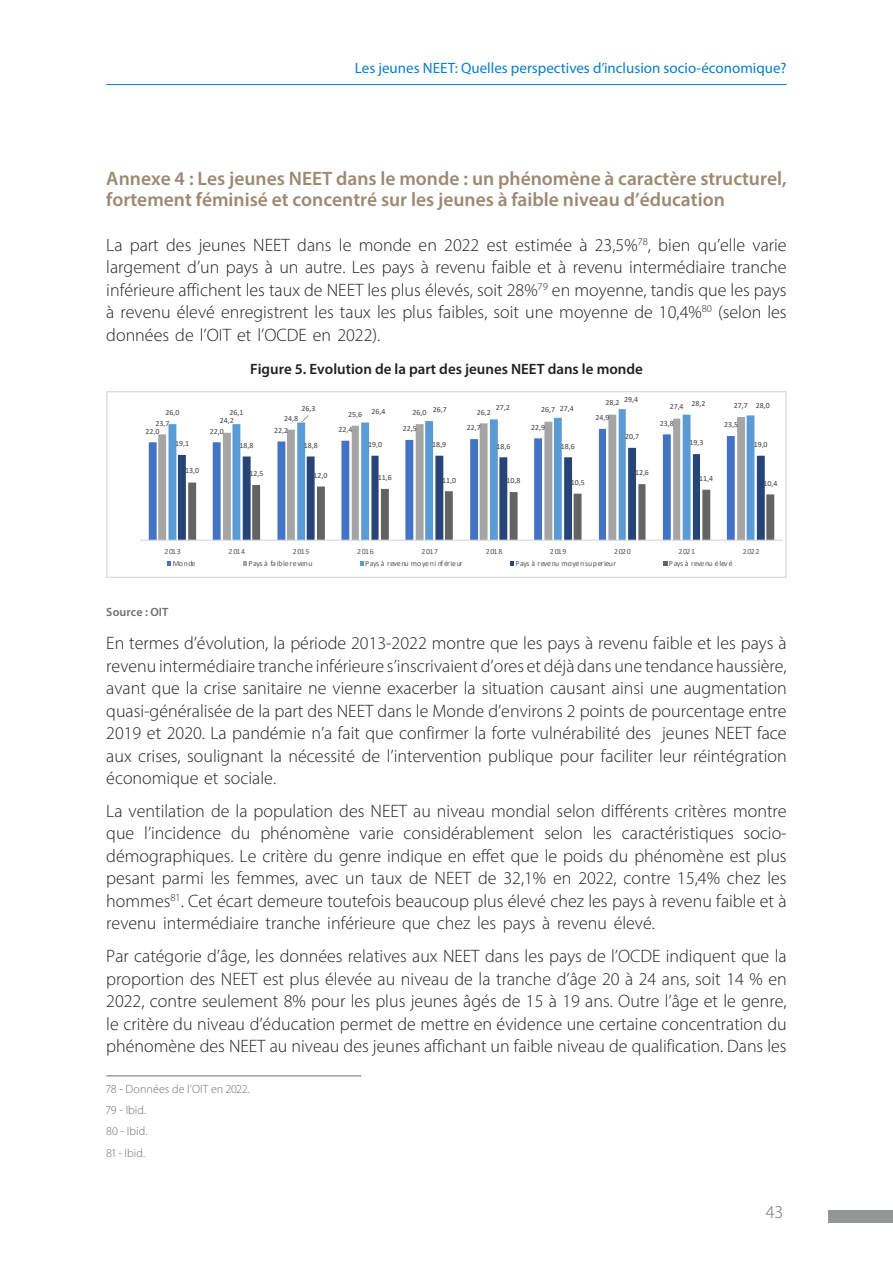
<style>
.page{position:relative;width:893px;height:1263px;background:#fff}
.page>*{position:absolute;margin:0;border:0;box-sizing:border-box;transform-origin:0 0}
.t1{font:600 19.5px/21.5px "Myriad Pro";color:#9d8972}
.t2{font:300 18px/22.5px "Myriad Pro";color:#231f20;text-align:justify}
.t3{font:300 18px "Myriad Pro";color:#6c6d70}
.t4{font:15px "Myriad Pro";color:#0a7eca}
.t5{font:600 15px "Myriad Pro";color:#231f20}
.t6{font:300 12px "Myriad Pro";letter-spacing:.005em;color:#6c6d70}
.t7{font:600 12px "Myriad Pro";letter-spacing:.01em;color:#6c6d70}
.t8{font:7.95px "Calibri";color:#404040}
.t9{font:7.95px "Calibri";letter-spacing:.05em;color:#595959}
.t10{font:7.95px "Calibri";letter-spacing:-.03em;color:#595959}
.t11{font:7.95px "Calibri";letter-spacing:.005em;color:#595959}
.t12{font:7.95px "Calibri";letter-spacing:-.05em;color:#595959}
</style>
<div class="page">
<div style="left:828px;top:1210px;width:65px;height:13px;background:#939598"></div>
<hr style="left:106px;top:84px;width:681px;height:1px;background:#0a7eca">
<svg style="left:168px;top:409px;width:586px;height:131px"></svg>
<svg style="left:178px;top:448px;width:587px;height:92px"></svg>
<svg style="left:188px;top:483px;width:586px;height:57px"></svg>
<hr style="left:140px;top:540px;width:643px;height:1px;background:#d9d9d9">
<svg style="left:299px;top:414px;width:11px;height:10px"></svg>
<svg style="left:167px;top:561px;width:4px;height:5px"></svg>
<svg style="left:243px;top:561px;width:4px;height:5px"></svg>
<svg style="left:360px;top:561px;width:4px;height:5px"></svg>
<svg style="left:510px;top:561px;width:4px;height:5px"></svg>
<svg style="left:663px;top:561px;width:5px;height:5px"></svg>
<div style="left:106px;top:391px;width:681px;height:187px;border:1px solid #d9d9d9"></div>
<hr style="left:106px;top:1075px;width:255px;height:1px;background:#6c6d70">
<p class="t4" style="left:355px;top:59px;width:433px">Les jeunes NEET: Quelles perspectives d’inclusion socio-économique?</p>
<p class="t1" style="left:106px;top:167px;width:682px">Annexe 4 : Les jeunes NEET dans le monde : un phénomène à caractère structurel, fortement féminisé et concentré sur les jeunes à faible niveau d’éducation</p>
<p class="t2" style="left:106px;top:233px;width:682px">La part des jeunes NEET dans le monde en 2022 est estimée à 23,5%<sup>78</sup>, bien qu’elle varie largement d’un pays à un autre. Les pays à revenu faible et à revenu intermédiaire tranche inférieure affichent les taux de NEET les plus élevés, soit 28%<sup>79</sup> en moyenne, tandis que les pays à revenu élevé enregistrent les taux les plus faibles, soit une moyenne de 10,4%<sup>80</sup> (selon les données de l’OIT et l’OCDE en 2022).</p>
<p class="t5" style="left:250px;top:359px;width:394px">Figure 5. Evolution de la part des jeunes NEET dans le monde</p>
<p class="t8" style="left:624px;top:394px;width:15px">29,4</p>
<p class="t8" style="left:605px;top:397px;width:15px">28,2</p>
<p class="t8" style="left:691px;top:398px;width:15px">28,2</p>
<p class="t8" style="left:756px;top:400px;width:15px">28,0</p>
<p class="t8" style="left:670px;top:401px;width:15px">27,4</p>
<p class="t8" style="left:734px;top:400px;width:15px">27,7</p>
<p class="t8" style="left:301px;top:403px;width:15px">26,3</p>
<p class="t8" style="left:372px;top:406px;width:15px">26,4</p>
<p class="t8" style="left:433px;top:404px;width:15px">26,7</p>
<p class="t8" style="left:496px;top:402px;width:15px">27,2</p>
<p class="t8" style="left:560px;top:402px;width:15px">27,4</p>
<p class="t8" style="left:348px;top:409px;width:15px">25,6</p>
<p class="t8" style="left:413px;top:407px;width:15px">26,0</p>
<p class="t8" style="left:477px;top:406px;width:15px">26,2</p>
<p class="t8" style="left:541px;top:404px;width:15px">26,7</p>
<p class="t8" style="left:165px;top:407px;width:15px">26,0</p>
<p class="t8" style="left:230px;top:406px;width:15px">26,1</p>
<p class="t8" style="left:595px;top:412px;width:15px">24,9</p>
<p class="t8" style="left:220px;top:415px;width:15px">24,2</p>
<p class="t8" style="left:284px;top:413px;width:15px">24,8</p>
<p class="t8" style="left:155px;top:417px;width:15px">23,7</p>
<p class="t8" style="left:660px;top:417px;width:15px">23,8</p>
<p class="t8" style="left:724px;top:418px;width:15px">23,5</p>
<p class="t8" style="left:146px;top:425px;width:15px">22,0</p>
<p class="t8" style="left:210px;top:425px;width:15px">22,0</p>
<p class="t8" style="left:274px;top:425px;width:15px">22,2</p>
<p class="t8" style="left:338px;top:424px;width:15px">22,4</p>
<p class="t8" style="left:403px;top:423px;width:15px">22,5</p>
<p class="t8" style="left:467px;top:422px;width:15px">22,7</p>
<p class="t8" style="left:531px;top:421px;width:15px">22,9</p>
<p class="t8" style="left:625px;top:431px;width:15px">20,7</p>
<p class="t8" style="left:689px;top:437px;width:15px">19,3</p>
<p class="t8" style="left:754px;top:439px;width:15px">19,0</p>
<p class="t8" style="left:175px;top:438px;width:15px">19,1</p>
<p class="t8" style="left:239px;top:440px;width:15px">18,8</p>
<p class="t8" style="left:304px;top:440px;width:15px">18,8</p>
<p class="t8" style="left:368px;top:439px;width:15px">19,0</p>
<p class="t8" style="left:432px;top:439px;width:15px">18,9</p>
<p class="t8" style="left:497px;top:440px;width:15px">18,6</p>
<p class="t8" style="left:561px;top:440px;width:15px">18,6</p>
<p class="t8" style="left:185px;top:465px;width:15px">13,0</p>
<p class="t8" style="left:249px;top:468px;width:15px">12,5</p>
<p class="t8" style="left:314px;top:470px;width:15px">12,0</p>
<p class="t8" style="left:378px;top:472px;width:15px">11,6</p>
<p class="t8" style="left:442px;top:474px;width:15px">11,0</p>
<p class="t8" style="left:506px;top:475px;width:15px">10,8</p>
<p class="t8" style="left:571px;top:477px;width:15px">10,5</p>
<p class="t8" style="left:635px;top:467px;width:15px">12,6</p>
<p class="t8" style="left:699px;top:473px;width:15px">11,4</p>
<p class="t8" style="left:763px;top:478px;width:15px">10,4</p>
<p class="t9" style="left:164px;top:545px;width:18px">2013</p>
<p class="t9" style="left:229px;top:545px;width:18px">2014</p>
<p class="t9" style="left:293px;top:545px;width:18px">2015</p>
<p class="t9" style="left:357px;top:545px;width:18px">2016</p>
<p class="t9" style="left:421px;top:545px;width:18px">2017</p>
<p class="t9" style="left:486px;top:545px;width:18px">2018</p>
<p class="t9" style="left:550px;top:545px;width:18px">2019</p>
<p class="t9" style="left:614px;top:545px;width:18px">2020</p>
<p class="t9" style="left:678px;top:545px;width:18px">2021</p>
<p class="t9" style="left:743px;top:545px;width:18px">2022</p>
<p class="t9" style="left:173px;top:558px;width:24px">Monde</p>
<p class="t10" style="left:248px;top:558px;width:66px">Pays à faible revenu</p>
<p class="t10" style="left:365px;top:558px;width:99px">Pays à revenu moyen i nférieur</p>
<p class="t11" style="left:516px;top:558px;width:102px">Pays à revenu moyen superieur</p>
<p class="t12" style="left:669px;top:558px;width:65px">Pays à revenu élev é</p>
<p class="t7" style="left:106px;top:605px;width:64px">Source : OIT</p>
<p class="t2" style="left:106px;top:632px;width:682px">En termes d’évolution, la période 2013-2022 montre que les pays à revenu faible et les pays à revenu intermédiaire tranche inférieure s’inscrivaient d’ores et déjà dans une tendance haussière, avant que la crise sanitaire ne vienne exacerber la situation causant ainsi une augmentation quasi-généralisée de la part des NEET dans le Monde d’environs 2 points de pourcentage entre 2019 et 2020. La pandémie n’a fait que confirmer la forte vulnérabilité des jeunes NEET face aux crises, soulignant la nécessité de l’intervention publique pour faciliter leur réintégration économique et sociale.</p>
<p class="t2" style="left:106px;top:799px;width:682px">La ventilation de la population des NEET au niveau mondial selon différents critères montre que l’incidence du phénomène varie considérablement selon les caractéristiques socio&shy;démographiques. Le critère du genre indique en effet que le poids du phénomène est plus pesant parmi les femmes, avec un taux de NEET de 32,1% en 2022, contre 15,4% chez les hommes<sup>81</sup>. Cet écart demeure toutefois beaucoup plus élevé chez les pays à revenu faible et à revenu intermédiaire tranche inférieure que chez les pays à revenu élevé.</p>
<p class="t2" style="left:106px;top:945px;width:682px">Par catégorie d’âge, les données relatives aux NEET dans les pays de l’OCDE indiquent que la proportion des NEET est plus élevée au niveau de la tranche d’âge 20 à 24 ans, soit 14 % en 2022, contre seulement 8% pour les plus jeunes âgés de 15 à 19 ans. Outre l’âge et le genre, le critère du niveau d’éducation permet de mettre en évidence une certaine concentration du phénomène des NEET au niveau des jeunes affichant un faible niveau de qualification. Dans les</p>
<p class="t6" style="left:106px;top:1082px;width:145px">78 - Données de l’OIT en 2022.</p>
<p class="t6" style="left:106px;top:1103px;width:41px">79 - Ibid.</p>
<p class="t6" style="left:106px;top:1124px;width:43px">80 - Ibid.</p>
<p class="t6" style="left:106px;top:1145px;width:40px">81 - Ibid.</p>
<p class="t3" style="left:766px;top:1201px;width:19px">43</p>
</div>
